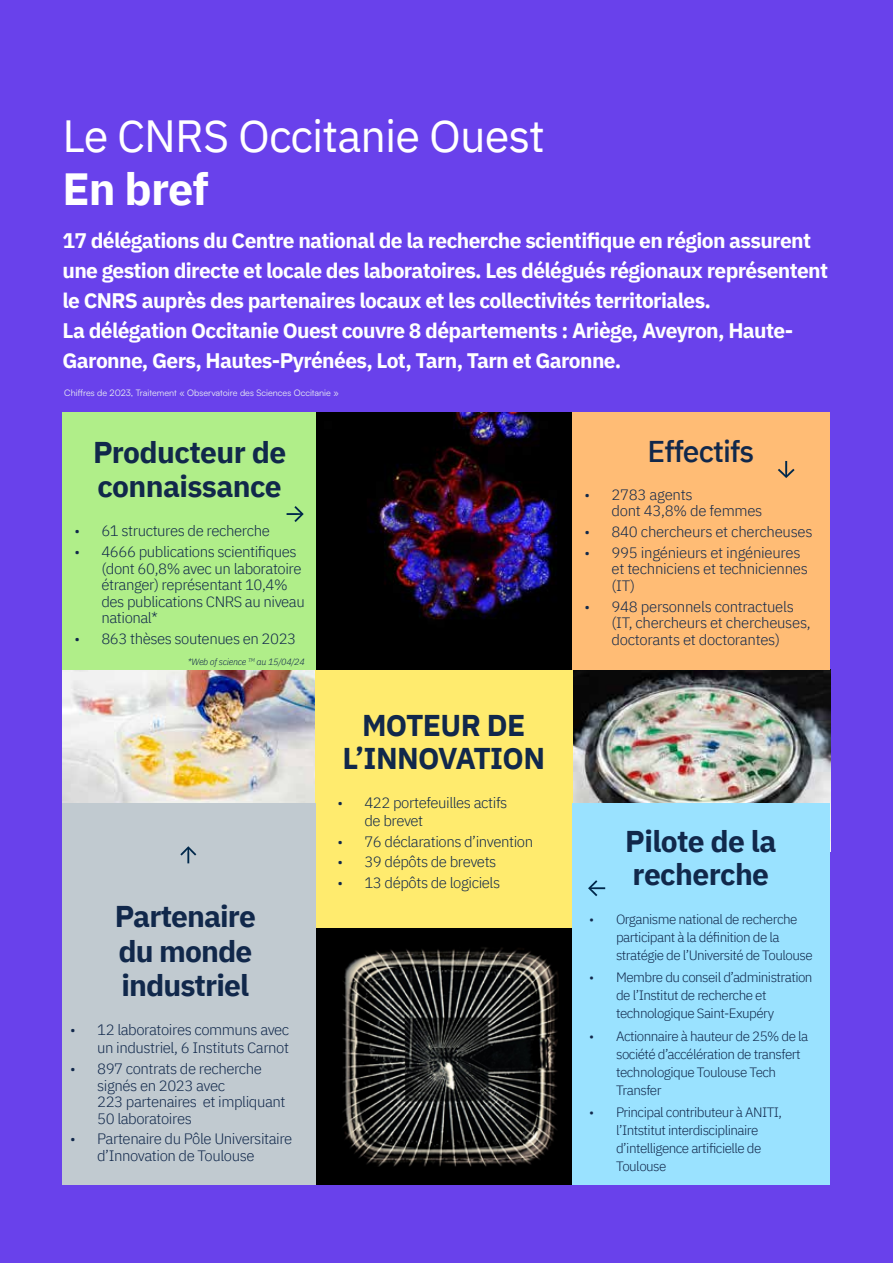
<style>
.page{position:relative;width:893px;height:1263px;background:#6941eb}
.page>*{position:absolute;margin:0;border:0;box-sizing:border-box;transform-origin:0 0}
.t1{font:45px "IBM Plex Sans";letter-spacing:-.02em;color:#fff}
.t2{font:700 45px "IBM Plex Sans";letter-spacing:-.02em;color:#fff}
.t3{font:700 30px/34.5px "IBM Plex Sans";letter-spacing:-.025em;color:#11284b}
.t4{font:500 30px "IBM Plex Sans";letter-spacing:-.03em;color:#11284b}
.t5{font:700 21px/30px "IBM Plex Sans";letter-spacing:-.03em;color:#fff}
.t6{font:300 15px/16.5px "IBM Plex Sans";letter-spacing:-.03em;color:#11284b}
.t7{font:300 13.5px/18px "IBM Plex Sans";letter-spacing:-.04em;color:#11284b}
.t8{font:9px "Satoshi";color:#eaeff2}
.t9{font:italic 300 9px "IBM Plex Sans";letter-spacing:-.03em;color:#11284b}
</style>
<div class="page">
<img style="left:63px;top:670px;width:252px;height:133px">
<img style="left:316px;top:927px;width:256px;height:257px">
<img style="left:572px;top:670px;width:258px;height:181px">
<img style="left:316px;top:413px;width:256px;height:257px">
<div style="left:63px;top:413px;width:253px;height:257px;background:#b0ee89"></div>
<svg style="left:287px;top:506px;width:17px;height:16px"></svg>
<div style="left:315px;top:670px;width:257px;height:257px;background:#ffeb6e"></div>
<div style="left:572px;top:413px;width:257px;height:257px;background:#ffbc75"></div>
<svg style="left:778px;top:461px;width:17px;height:17px"></svg>
<div style="left:572px;top:803px;width:257px;height:381px;background:#9ae2ff"></div>
<svg style="left:588px;top:880px;width:17px;height:16px"></svg>
<div style="left:63px;top:803px;width:253px;height:381px;background:#c1cad0"></div>
<svg style="left:180px;top:846px;width:16px;height:17px"></svg>
<h1 class="t1" style="left:63px;top:102px;width:484px">Le CNRS Occitanie Ouest</h1>
<h1 class="t2" style="left:63px;top:153px;width:148px">En bref</h1>
<p class="t5" style="left:63px;top:224px;width:767px">17 délégations du Centre national de la recherche scientifique en région assurent une gestion directe et locale des laboratoires. Les délégués régionaux représentent le CNRS auprès des partenaires locaux et les collectivités territoriales.<br>La délégation Occitanie Ouest couvre 8 départements : Ariège, Aveyron, Haute-Garonne, Gers, Hautes-Pyrénées, Lot, Tarn, Tarn et Garonne.</p>
<p class="t8" style="left:64px;top:387px;width:276px">Chiffres de 2023, Traitement « Observatoire des Sciences Occitanie »</p>
<h2 class="t3" style="left:93px;top:432px;width:195px">Producteur de connaissance</h2>
<p class="t6" style="left:74px;top:521px;width:197px">• 61 structures de recherche</p>
<p class="t6" style="left:101px;top:542px;width:205px;text-indent:-27px">• 4666 publications scientifiques (dont 60,8% avec un laboratoire étranger) représentant 10,4% des publications CNRS au niveau national*</p>
<p class="t6" style="left:74px;top:629px;width:223px">• 863 thèses soutenues en 2023</p>
<p class="t9" style="left:188px;top:655px;width:118px">*Web of science <sup>TM</sup> au 15/04/24</p>
<h2 class="t3" style="left:115px;top:897px;width:143px">Partenaire du monde industriel</h2>
<p class="t6" style="left:70px;top:1020px;width:221px;line-height:18px;text-align:right">• 12 laboratoires communs avec un industriel, 6 Instituts Carnot</p>
<p class="t6" style="left:97px;top:1059px;width:190px;text-indent:-27px">• 897 contrats de recherche signés en 2023 avec<br>223 partenaires et impliquant<br>50 laboratoires</p>
<p class="t6" style="left:97px;top:1129px;width:197px;text-indent:-27px">• Partenaire du Pôle Universitaire d’Innovation de Toulouse</p>
<h2 class="t3" style="left:342px;top:706px;width:204px;line-height:33px;text-align:center">MOTEUR DE<br>L’INNOVATION</h2>
<p class="t6" style="left:364px;top:792px;width:144px;line-height:18px;text-indent:-27px">• 422 portefeuilles actifs de brevet</p>
<p class="t6" style="left:337px;top:832px;width:197px">• 76 déclarations d’invention</p>
<p class="t6" style="left:337px;top:852px;width:160px">• 39 dépôts de brevets</p>
<p class="t6" style="left:337px;top:873px;width:164px">• 13 dépôts de logiciels</p>
<h2 class="t4" style="left:647px;top:428px;width:108px">Effectifs</h2>
<p class="t6" style="left:611px;top:485px;width:152px;text-indent:-27px">• 2783 agents<br>dont 43,8% de femmes</p>
<p class="t6" style="left:584px;top:522px;width:229px">• 840 chercheurs et chercheuses</p>
<p class="t6" style="left:611px;top:543px;width:198px;text-indent:-27px">• 995 ingénieurs et ingénieures et techniciens et techniciennes (IT)</p>
<p class="t6" style="left:611px;top:597px;width:201px;text-indent:-27px">• 948 personnels contractuels (IT, chercheurs et chercheuses, doctorants et doctorantes)</p>
<h2 class="t3" style="left:625px;top:822px;width:153px;line-height:33px">Pilote de la recherche</h2>
<p class="t7" style="left:616px;top:909px;width:198px;text-indent:-27px">• Organisme national de recherche participant à la définition de la stratégie de l’Université de Toulouse</p>
<p class="t7" style="left:616px;top:967px;width:198px;text-indent:-27px">• Membre du conseil d’administration de l’Institut de recherche et technologique Saint-Exupéry</p>
<p class="t7" style="left:616px;top:1026px;width:194px;text-indent:-27px">• Actionnaire à hauteur de 25% de la société d’accélération de transfert technologique Toulouse Tech<br>Transfer</p>
<p class="t7" style="left:616px;top:1102px;width:167px;text-indent:-27px">• Principal contributeur à ANITI, l’Intstitut interdisciplinaire d’intelligence artificielle de<br>Toulouse</p>
</div>
